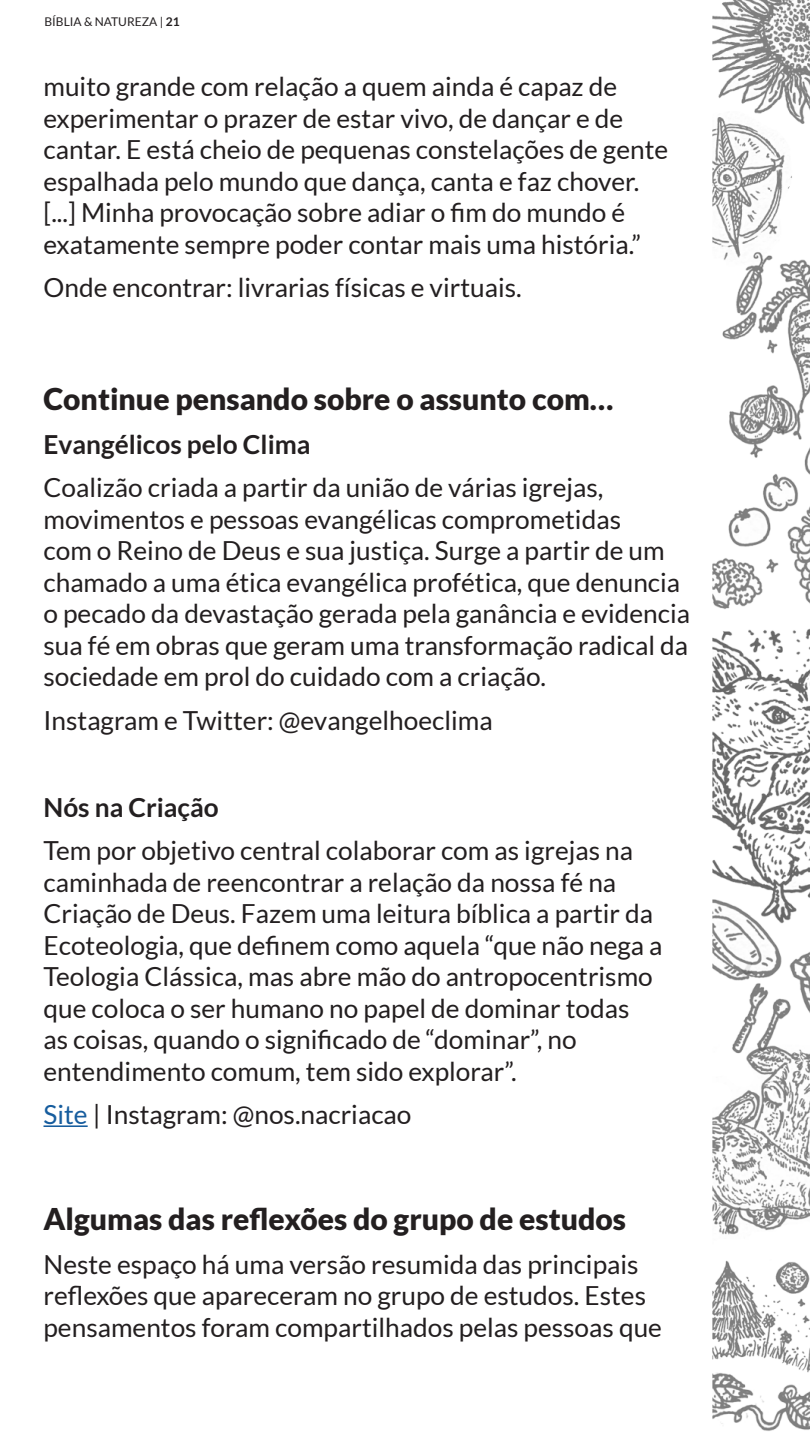
<style>
.page{position:relative;width:810px;height:1440px;background:#fff}
.page>*{position:absolute;margin:0;border:0;box-sizing:border-box;transform-origin:0 0}
.t1{font:900 30px "Lato";color:#231f20}
.t2{font:26.25px/31.5px "Lato";color:#231f20}
.t3{font:700 26.25px "Lato";color:#231f20}
.t4{font:12px "Lato";color:#231f20}
.s1{font-weight:700}
.s2{color:#175d9e}
</style>
<div class="page">
<img style="left:712px;top:0;width:98px;height:1431px">
<hr style="left:44px;top:1125px;width:44px;height:2px;background:#175d9e">
<p class="t4" style="left:44px;top:15px;width:137px">BÍBLIA &amp; NATUREZA | <span class="s1">21</span></p>
<p class="t2" style="left:44px;top:71px;width:626px">muito grande com relação a quem ainda é capaz de experimentar o prazer de estar vivo, de dançar e de cantar. E está cheio de pequenas constelações de gente espalhada pelo mundo que dança, canta e faz chover. [...] Minha provocação sobre adiar o fim do mundo é exatamente sempre poder contar mais uma história.”</p>
<p class="t2" style="left:44px;top:272px;width:480px">Onde encontrar: livrarias físicas e virtuais.</p>
<p class="t1" style="left:44px;top:382px;width:572px">Continue pensando sobre o assunto com…</p>
<p class="t3" style="left:44px;top:429px;width:269px">Evangélicos pelo Clima</p>
<p class="t2" style="left:44px;top:472px;width:648px">Coalizão criada a partir da união de várias igrejas, movimentos e pessoas evangélicas comprometidas<br>com o Reino de Deus e sua justiça. Surge a partir de um chamado a uma ética evangélica profética, que denuncia o pecado da devastação gerada pela ganância e evidencia sua fé em obras que geram uma transformação radical da sociedade em prol do cuidado com a criação.</p>
<p class="t2" style="left:44px;top:704px;width:451px">Instagram e Twitter: @evangelhoeclima</p>
<p class="t3" style="left:44px;top:792px;width:177px">Nós na Criação</p>
<p class="t2" style="left:44px;top:835px;width:621px">Tem por objetivo central colaborar com as igrejas na caminhada de reencontrar a relação da nossa fé na Criação de Deus. Fazem uma leitura bíblica a partir da Ecoteologia, que definem como aquela “que não nega a Teologia Clássica, mas abre mão do antropocentrismo que coloca o ser humano no papel de dominar todas<br>as coisas, quando o significado de “dominar”, no entendimento comum, tem sido explorar”.</p>
<p class="t2" style="left:44px;top:1099px;width:370px"><span class="s2">Site</span> | Instagram: @nos.nacriacao</p>
<p class="t1" style="left:44px;top:1202px;width:584px">Algumas das reflexões do grupo de estudos</p>
<p class="t2" style="left:44px;top:1248px;width:620px">Neste espaço há uma versão resumida das principais reflexões que apareceram no grupo de estudos. Estes pensamentos foram compartilhados pelas pessoas que</p>
</div>
